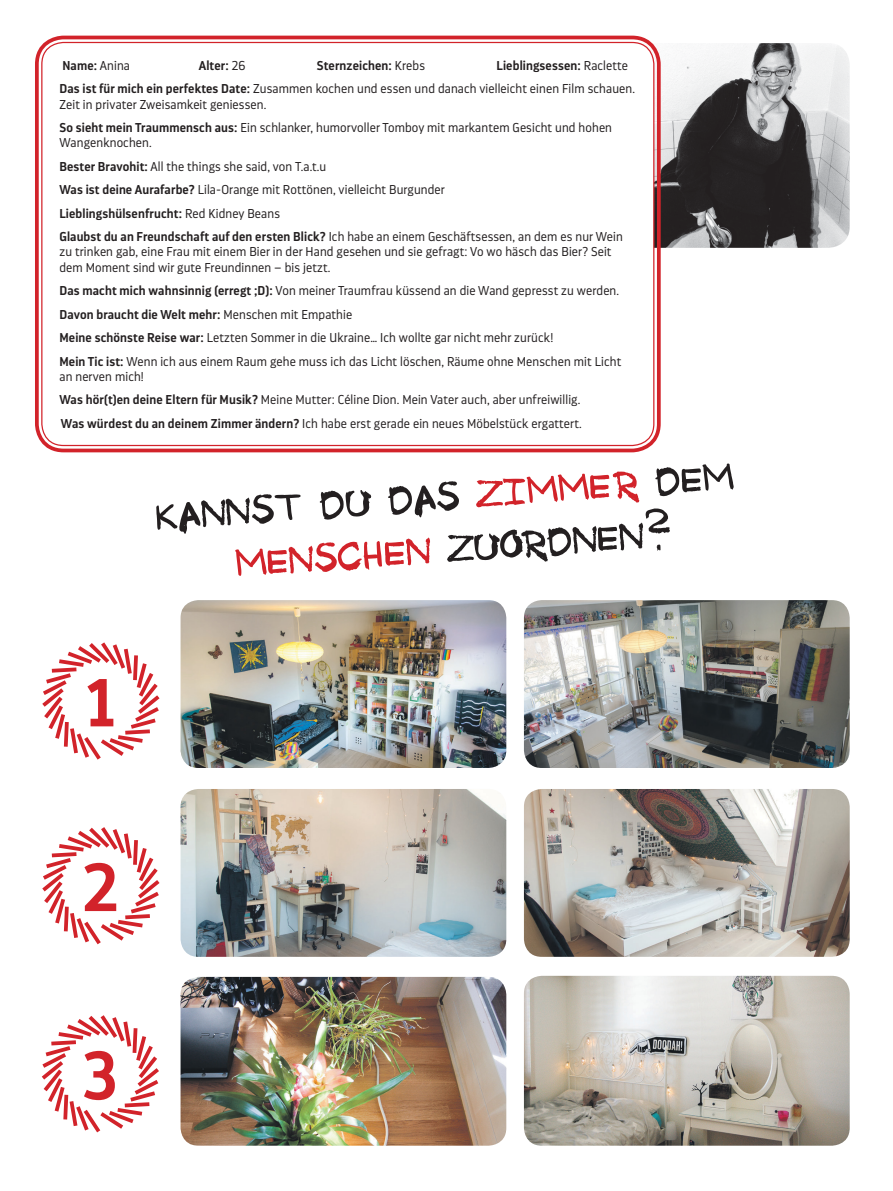
<style>
.page{position:relative;width:893px;height:1191px;background:#fff}
.page>*{position:absolute;margin:0;border:0;box-sizing:border-box;transform-origin:0 0}
.t1{font:600 67.65px "Darwin Pro";color:#d2232a}
.t2{font:700 51px/52.5px "Tkachenko Sketch 4 F";color:#231f20;text-align:center}
.t3{font:300 12.75px/23.4px "Darwin Pro";letter-spacing:.01em;color:#231f20}
.t4{font:600 12.75px "Darwin Pro";letter-spacing:.01em;color:#231f20}
.s1{font-weight:600}
.s2{font-weight:300}
.s3{color:#d2232a}
</style>
<div class="page">
<img style="left:622px;top:43px;width:228px;height:205px;border-radius:21px">
<div style="left:42px;top:42px;width:612px;height:403px;background:#fff;border-radius:22px"></div>
<div style="left:35px;top:36px;width:626px;height:416px;border:4px solid #d2232a;border-radius:27px"></div>
<img style="left:181px;top:977px;width:325px;height:168px;border-radius:18px">
<img style="left:524px;top:600px;width:326px;height:168px;border-radius:18px">
<img style="left:181px;top:600px;width:325px;height:168px;border-radius:18px">
<img style="left:181px;top:789px;width:325px;height:168px;border-radius:18px">
<img style="left:524px;top:789px;width:326px;height:168px;border-radius:18px">
<img style="left:524px;top:976px;width:326px;height:169px;border-radius:18px">
<svg style="left:42px;top:642px;width:118px;height:118px"></svg>
<svg style="left:42px;top:827px;width:118px;height:118px"></svg>
<svg style="left:41px;top:1015px;width:118px;height:118px"></svg>
<p class="t3" style="left:59px;top:54px;width:577px;text-indent:437px"><span class="s1">Lieblingsessen:</span> Raclette<br><span class="s1">Das ist für mich ein perfektes Date:</span> Zusammen kochen und essen und danach vielleicht einen Film schauen.</p>
<p class="t3" style="left:59px;top:93px;width:554px">Zeit in privater Zweisamkeit geniessen.<br><span class="s1">So sieht mein Traummensch aus:</span> Ein schlanker, humorvoller Tomboy mit markantem Gesicht und hohen</p>
<p class="t3" style="left:59px;top:132px;width:565px">Wangenknochen.<br><span class="s1">Bester Bravohit:</span> All the things she said, von T.a.t.u<br><span class="s1">Was ist deine Aurafarbe?</span> Lila-Orange mit Rottönen, vielleicht Burgunder<br><span class="s1">Lieblingshülsenfrucht:</span> Red Kidney Beans<br><span class="s1">Glaubst du an Freundschaft auf den ersten Blick?</span> Ich habe an einem Geschäftsessen, an dem es nur Wein</p>
<p class="t3" style="left:59px;top:245px;width:553px;line-height:15.3px">zu trinken gab, eine Frau mit einem Bier in der Hand gesehen und sie gefragt: Vo wo häsch das Bier? Seit dem Moment sind wir gute Freundinnen – bis jetzt.</p>
<p class="t3" style="left:59px;top:280px;width:563px"><span class="s1">Das macht mich wahnsinnig (erregt ;D):</span> Von meiner Traumfrau küssend an die Wand gepresst zu werden.<br><span class="s1">Davon braucht die Welt mehr:</span> Menschen mit Empathie<br><span class="s1">Meine schönste Reise war:</span> Letzten Sommer in die Ukraine… I ch wollte gar nicht mehr zurück!<br><span class="s1">Mein Tic ist:</span> Wenn ich aus einem Raum gehe muss ich das Licht löschen, Räume ohne Menschen mit Licht</p>
<p class="t3" style="left:59px;top:365px;width:524px">an nerven mich!<br><span class="s1">Was hör(t)en deine Eltern für Musik?</span> Meine Mutter: Céline Dion. Mein Vater auch, aber unfreiwillig.<br><span class="s1">Was würdest du an deinem Zimmer ändern?</span> Ich habe erst gerade ein neues Möbelstück ergattert.</p>
<p class="t4" style="left:62px;top:60px;width:69px">Name: <span class="s2">Anina</span></p>
<p class="t4" style="left:199px;top:60px;width:48px">Alter: <span class="s2">26</span></p>
<p class="t4" style="left:317px;top:60px;width:110px">Sternzeichen: <span class="s2">Krebs</span></p>
<h1 class="t1" style="left:86px;top:674px;width:30px">1</h1>
<h2 class="t2" style="left:154px;top:486px;width:580px;rotate:-4deg">Kannst du das <span class="s3">Zimmer</span> dem<br><span class="s3">Menschen</span> zuordnen2.</h2>
<h1 class="t1" style="left:83px;top:858px;width:37px">2</h1>
<h1 class="t1" style="left:82px;top:1046px;width:37px">3</h1>
</div>
